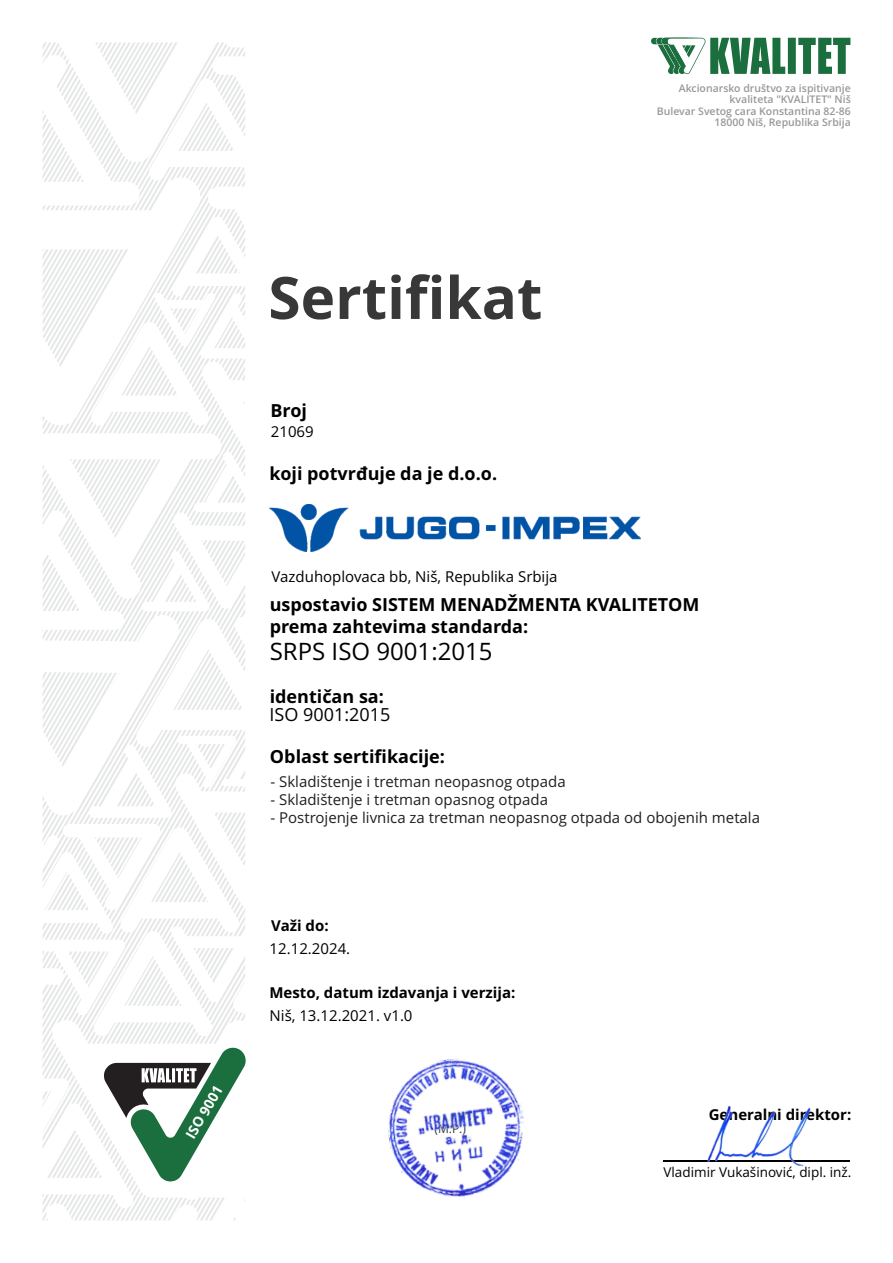
<style>
.page{position:relative;width:893px;height:1263px;background:#fff}
.page>*{position:absolute;margin:0;border:0;box-sizing:border-box;transform-origin:0 0}
.t1{font:700 58.5px "Open Sans";color:#383838}
.t2{font:24px "Open Sans";color:#000}
.t3{font:700 18px/22px "Open Sans";color:#000}
.t4{font:18px "Open Sans";color:#000}
.t5{font:15px "Open Sans";color:#231f20}
.t6{font:15px "Open Sans";color:#000}
.t7{font:700 15px "Open Sans";color:#000}
.t8{font:700 14.1px "Open Sans";color:#fff}
.t9{font:13.5px "Open Sans";color:#000}
.t10{font:12px "Open Sans";color:#383838}
.t11{font:600 10.5px/11.4px "Open Sans";color:#989898;text-align:right}
</style>
<div class="page">
<svg style="left:43px;top:43px;width:202px;height:1177px"></svg>
<hr style="left:663px;top:1161px;width:187px;height:1px;background:#000">
<svg style="left:104px;top:1046px;width:142px;height:136px"></svg>
<svg style="left:651px;top:38px;width:199px;height:36px"></svg>
<img style="left:270px;top:505px;width:370px;height:47px">
<img style="left:388px;top:1058px;width:136px;height:141px">
<img style="left:697px;top:1105px;width:125px;height:62px">
<p class="t11" style="left:657px;top:83px;width:196px">Akcionarsko društvo za ispitivanje kvaliteta "KVALITET" Niš<br>Bulevar Svetog cara Konstantina 82-86<br>18000 Niš, Republika Srbija</p>
<p class="t8" style="left:184px;top:1135px;width:61px;rotate:-60deg">ISO 9001</p>
<h1 class="t1" style="left:268px;top:274px;width:276px">Sertifikat</h1>
<p class="t3" style="left:270px;top:401px;width:38px">Broj</p>
<p class="t6" style="left:271px;top:426px;width:44px">21069</p>
<p class="t3" style="left:270px;top:464px;width:229px">koji potvrđuje da je d.o.o.</p>
<p class="t6" style="left:272px;top:570px;width:287px">Vazduhoplovaca bb, Niš, Republika Srbija</p>
<p class="t3" style="left:270px;top:595px;width:431px">uspostavio SISTEM MENADŽMENTA KVALITETOM prema zahtevima standarda:</p>
<h2 class="t2" style="left:270px;top:642px;width:224px">SRPS ISO 9001:2015</h2>
<p class="t3" style="left:270px;top:687px;width:116px">identičan sa:</p>
<p class="t4" style="left:270px;top:707px;width:122px">ISO 9001:2015</p>
<p class="t3" style="left:270px;top:747px;width:177px">Oblast sertifikacije:</p>
<p class="t5" style="left:270px;top:775px;width:297px">- Skladištenje i tretman neopasnog otpada</p>
<p class="t5" style="left:270px;top:793px;width:279px">- Skladištenje i tretman opasnog otpada</p>
<p class="t5" style="left:270px;top:812px;width:491px">- Postrojenje livnica za tretman neopasnog otpada od obojenih metala</p>
<p class="t7" style="left:271px;top:919px;width:59px">Važi do:</p>
<p class="t6" style="left:270px;top:942px;width:82px">12.12.2024.</p>
<p class="t7" style="left:269px;top:986px;width:247px">Mesto, datum izdavanja i verzija:</p>
<p class="t6" style="left:270px;top:1009px;width:144px">Niš, 13.12.2021. v1.0</p>
<p class="t10" style="left:434px;top:1123px;width:33px">(M.P.)</p>
<p class="t7" style="left:709px;top:1108px;width:144px">Generalni direktor:</p>
<p class="t9" style="left:663px;top:1167px;width:189px">Vladimir Vukašinović, dipl. inž.</p>
</div>
